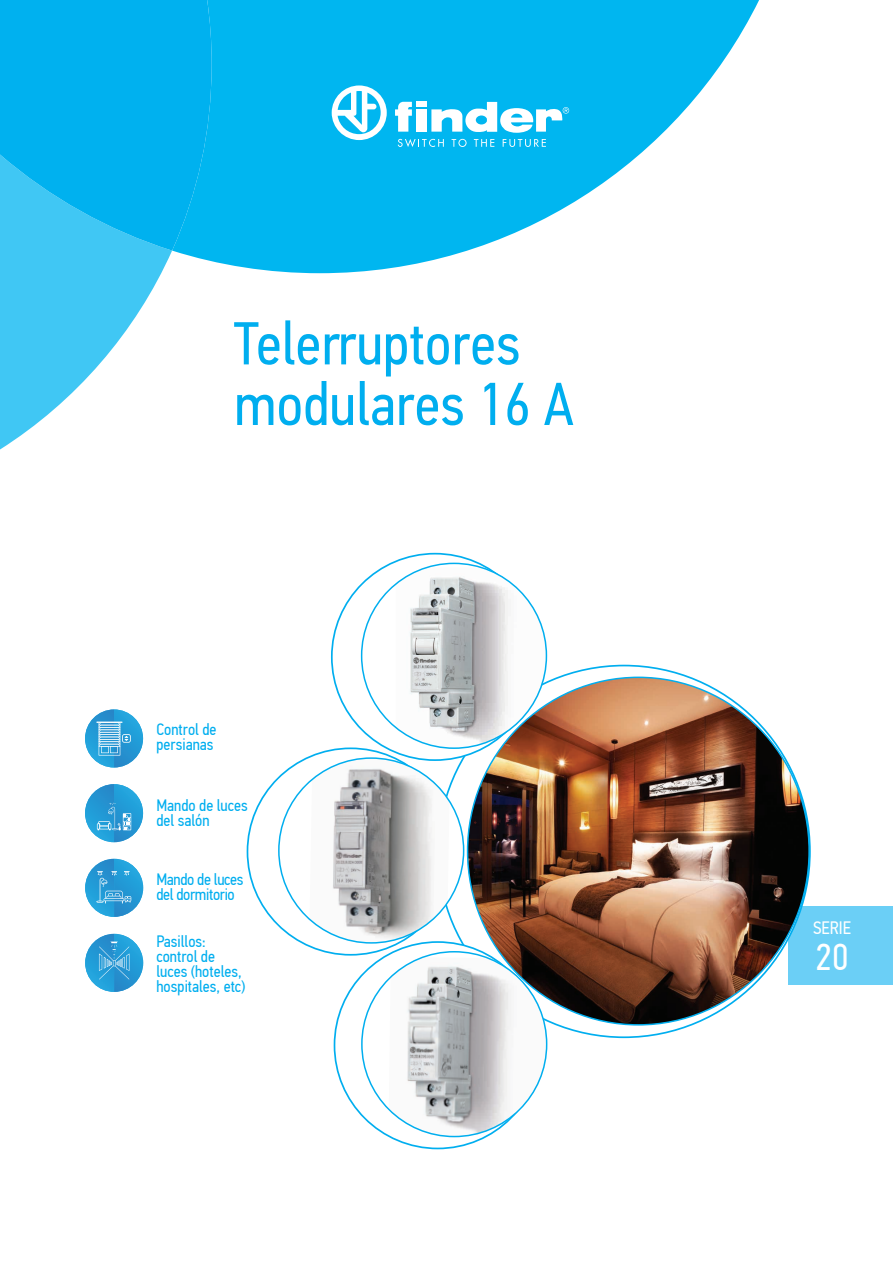
<style>
.page{position:relative;width:893px;height:1263px;background:#fff}
.page>*{position:absolute;margin:0;border:0;box-sizing:border-box;transform-origin:0 0}
.t1{font:60.6px/60.6px "PF Din Text Cond Pro";color:#00aeef}
.t2{font:37.5px "PF Din Text Cond Pro";color:#fff}
.t3{font:18px "PF Din Text Cond Pro";color:#fff}
.t4{font:16.5px/15px "PF Din Text Cond Pro";color:#00aeef}
.t5{font:16.5px/15px "PF Din Text Cond Pro";letter-spacing:-.02em;color:#00aeef}
</style>
<div class="page">
<div style="left:788px;top:906px;width:105px;height:78px;background:#6bcff6"></div>
<svg style="left:173px;top:0;width:586px;height:273px;fill:#00b6f0"></svg>
<svg style="left:0;top:251px;width:172px;height:198px;fill:#40c7f4"></svg>
<svg style="left:0;top:0;width:212px;height:251px;background:#08b4ef"></svg>
<svg style="left:547px;top:665px;width:264px;height:373px"></svg>
<svg style="left:247px;top:553px;width:300px;height:596px"></svg>
<img style="left:467px;top:676px;width:343px;height:349px">
<img style="left:85px;top:709px;width:58px;height:58px">
<svg style="left:97px;top:721px;width:34px;height:34px"></svg>
<img style="left:85px;top:784px;width:58px;height:58px">
<svg style="left:97px;top:803px;width:34px;height:27px"></svg>
<img style="left:85px;top:934px;width:58px;height:58px">
<svg style="left:99px;top:941px;width:30px;height:38px"></svg>
<img style="left:85px;top:859px;width:58px;height:58px">
<svg style="left:96px;top:871px;width:35px;height:32px"></svg>
<svg style="left:332px;top:85px;width:55px;height:55px"></svg>
<svg style="left:431px;top:102px;width:138px;height:31px"></svg>
<svg style="left:395px;top:102px;width:17px;height:30px"></svg>
<div style="left:416px;top:109px;width:10px;height:23px;background:#fff"></div>
<div style="left:416px;top:102px;width:10px;height:5px;background:#fff"></div>
<svg style="left:398px;top:139px;width:46px;height:8px"></svg>
<svg style="left:452px;top:139px;width:15px;height:8px"></svg>
<svg style="left:474px;top:139px;width:20px;height:8px"></svg>
<svg style="left:503px;top:139px;width:43px;height:8px"></svg>
<h1 class="t1" style="left:234px;top:313px;width:341px">Telerruptores modulares 16 A</h1>
<p class="t4" style="left:156px;top:722px;width:62px">Control de persianas</p>
<p class="t4" style="left:156px;top:798px;width:93px">Mando de luces del salón</p>
<p class="t5" style="left:156px;top:871px;width:89px">Mando de luces del dormitorio</p>
<p class="t4" style="left:156px;top:933px;width:91px">Pasillos: control de luces (hoteles, hospitales, etc)</p>
<p class="t3" style="left:813px;top:917px;width:39px">SЕRIE</p>
<h2 class="t2" style="left:815px;top:935px;width:34px">20</h2>
</div>
